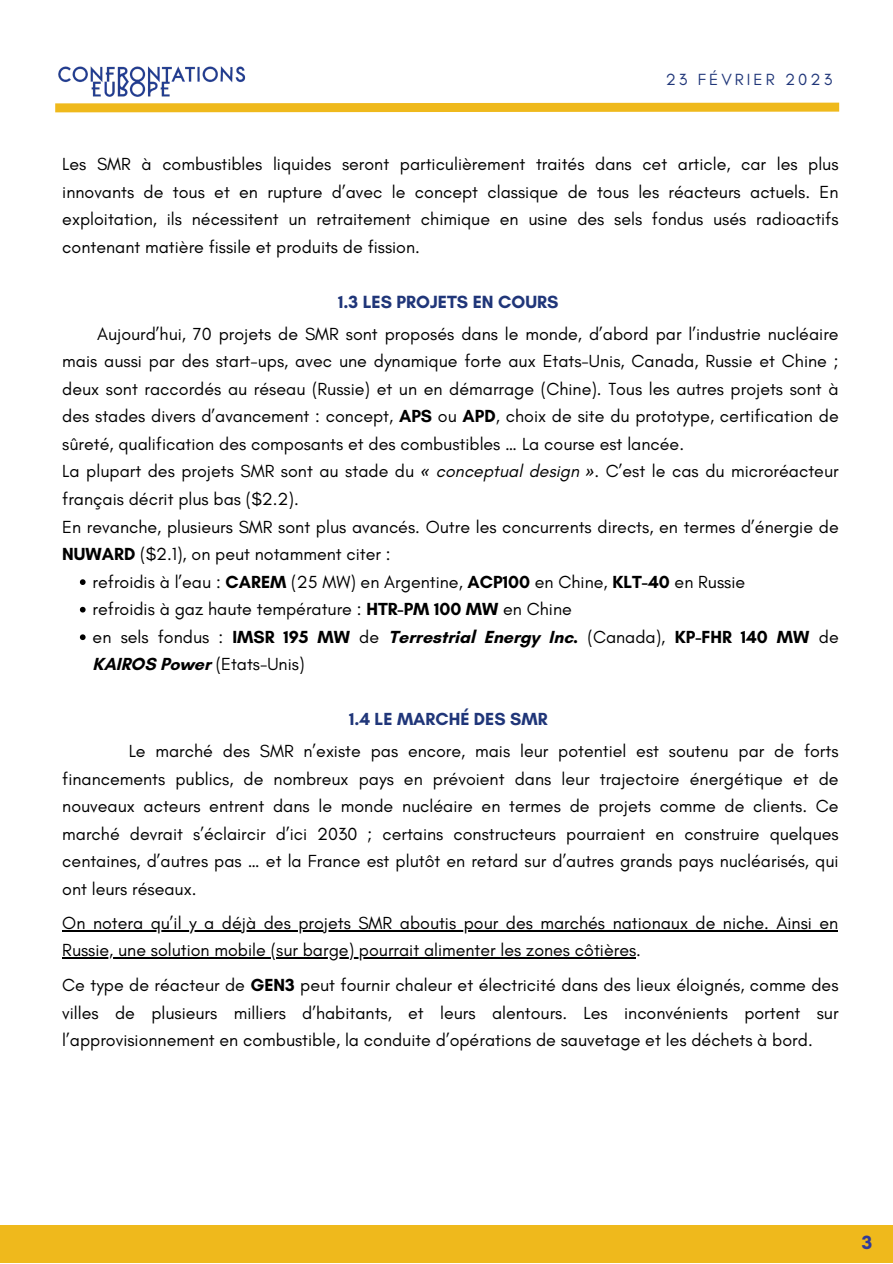
<style>
.page{position:relative;width:893px;height:1264px;background:#fff}
.page>*{position:absolute;margin:0;border:0;box-sizing:border-box;transform-origin:0 0}
.t1{font:700 19.5px "Glacial Indifference";color:#303a99}
.t2{font:700 18px "Glacial Indifference";color:#203679}
.t3{font:17.85px/27.6px "Glacial Indifference";color:#000}
.t4{font:700 17.85px "Glacial Indifference";color:#203679}
.t5{font:16.5px "Glacial Indifference";letter-spacing:.185em;color:#203679}
.s1{font-weight:700}
.s2{font-family:"Noto Sans";font-style:italic}
.s3{font-style:italic}
</style>
<div class="page">
<svg style="left:260px;top:102px;width:580px;height:11px;background:#f1c545"></svg>
<div style="left:0;top:1225px;width:892px;height:37px;background:#efb91c"></div>
<svg style="left:80px;top:579px;width:6px;height:6px"></svg>
<svg style="left:80px;top:607px;width:6px;height:5px"></svg>
<svg style="left:80px;top:634px;width:6px;height:6px"></svg>
<img style="left:55px;top:66px;width:205px;height:47px">
<hr style="left:62px;top:930px;width:776px;height:1px;background:#000">
<hr style="left:62px;top:957px;width:574px;height:1px;background:#000">
<p class="t5" style="left:665px;top:70px;width:168px">23 FÉVRIER 2023</p>
<p class="t3" style="left:62px;top:150px;width:777px;text-align:justify">Les SMR à combustibles liquides seront particulièrement traités dans cet article, car les plus innovants de tous et en rupture d’avec le concept classique de tous les réacteurs actuels. En exploitation, ils nécessitent un retraitement chimique en usine des sels fondus usés radioactifs contenant matière fissile et produits de fission.</p>
<p class="t2" style="left:338px;top:291px;width:222px">1.3 LES PROJETS EN COURS</p>
<p class="t3" style="left:62px;top:320px;width:777px;text-indent:35px">Aujourd’hui, 70 projets de SMR sont proposés dans le monde, d’abord par l’industrie nucléaire mais aussi par des start-ups, avec une dynamique forte aux Etats-Unis, Canada, Russie et Chine ; deux sont raccordés au réseau (Russie) et un en démarrage (Chine). Tous les autres projets sont à des stades divers d’avancement : concept, <span class="s1">APS</span> ou <span class="s1">APD</span>, choix de site du prototype, certification de sûreté, qualification des composants et des combustibles … La course est lancée.<br>La plupart des projets SMR sont au stade du <span class="s2">«</span> <span class="s3">conceptual design</span> <span class="s2">»</span>. C’est le cas du microréacteur français décrit plus bas ($2.2).<br>En revanche, plusieurs SMR sont plus avancés. Outre les concurrents directs, en termes d’énergie de <span class="s1">NUWARD</span> ($2.1), on peut notamment citer :</p>
<p class="t3" style="left:93px;top:567px;width:747px">refroidis à l’eau : <span class="s1">CAREM</span> (25 MW) en Argentine, <span class="s1">ACP100</span> en Chine, <span class="s1">KLT-40</span> en Russie<br>refroidis à gaz haute température : <span class="s1">HTR-PM 100 MW</span> en Chine<br>en sels fondus : <span class="s1">IMSR 195 MW</span> de <span class="s1">Terrestrial Energy Inc.</span> (Canada), <span class="s1">KP-FHR 140 MW</span> de <span class="s1">KAIROS Power</span> (Etats-Unis)</p>
<p class="t4" style="left:349px;top:708px;width:200px">1.4 LE MARCHÉ DES SMR</p>
<p class="t3" style="left:62px;top:737px;width:777px;text-align:justify;text-indent:66px">Le marché des SMR n’existe pas encore, mais leur potentiel est soutenu par de forts financements publics, de nombreux pays en prévoient dans leur trajectoire énergétique et de nouveaux acteurs entrent dans le monde nucléaire en termes de projets comme de clients. Ce marché devrait s’éclaircir d’ici 2030 ; certains constructeurs pourraient en construire quelques centaines, d’autres pas … et la France est plutôt en retard sur d’autres grands pays nucléarisés, qui ont leurs réseaux.</p>
<p class="t3" style="left:62px;top:909px;width:777px;line-height:27px">On notera qu’il y a déjà des projets SMR aboutis pour des marchés nationaux de niche. Ainsi en<br>Russie, une solution mobile (sur barge) pourrait alimenter les zones côtières.</p>
<p class="t3" style="left:62px;top:970px;width:777px;text-align:justify">Ce type de réacteur de <span class="s1">GEN3</span> peut fournir chaleur et électricité dans des lieux éloignés, comme des villes de plusieurs milliers d’habitants, et leurs alentours. Les inconvénients portent sur l’approvisionnement en combustible, la conduite d’opérations de sauvetage et les déchets à bord.</p>
<p class="t1" style="left:861px;top:1230px;width:12px">3</p>
</div>
